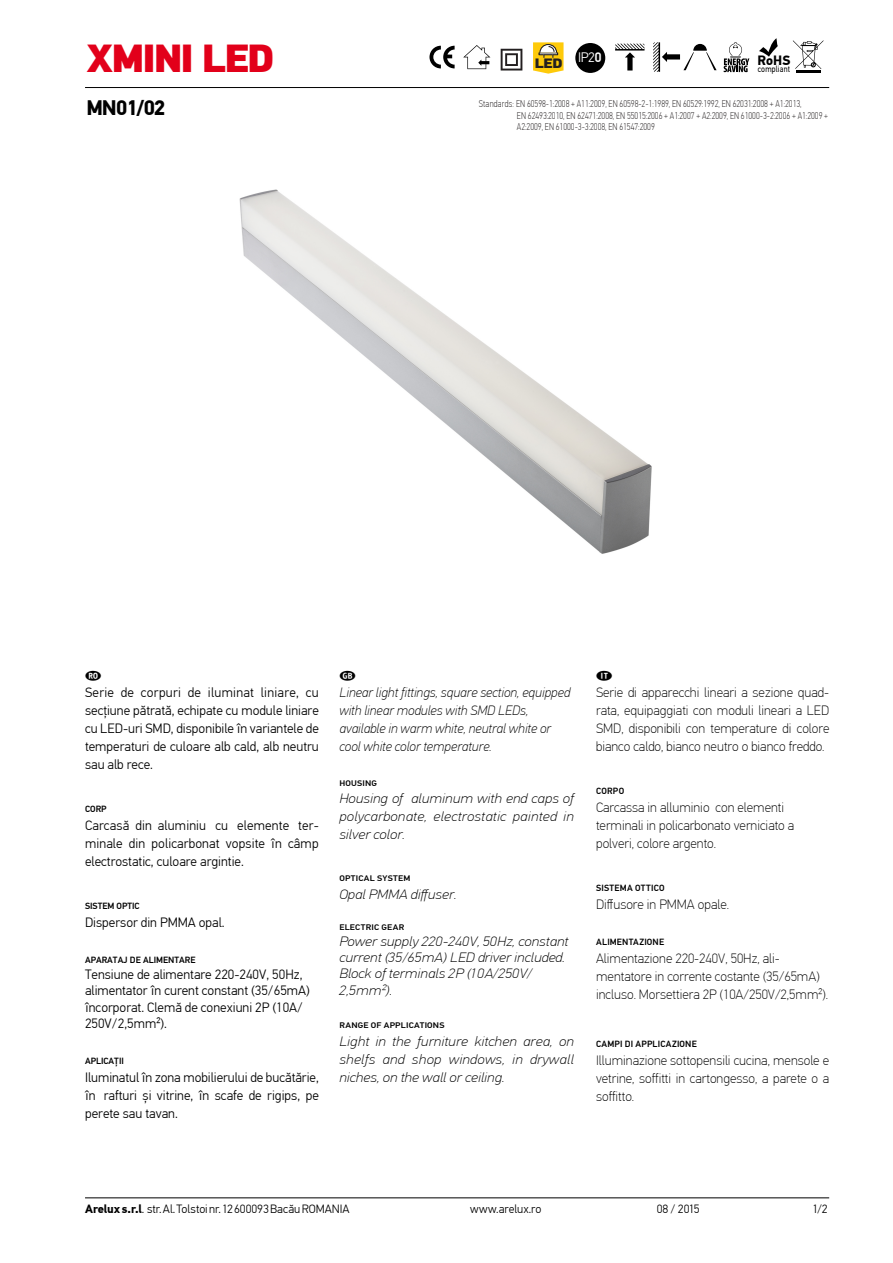
<style>
.page{position:relative;width:893px;height:1263px;background:#fff}
.page>*{position:absolute;margin:0;border:0;box-sizing:border-box;transform-origin:0 0}
.t1{font:900 39px "PF Din Text Pro";letter-spacing:-.045em;color:#e2001a}
.t2{font:700 21px "PF Din Text Pro";letter-spacing:-.05em;color:#000}
.t3{font:300 13.5px/18px "PF Din Text Pro";color:#000;text-align:justify}
.t4{font:100 13.5px/18px "PF Din Text Pro";color:#000;text-align:justify}
.t5{font:italic 100 13.5px/18px "PF Din Text Pro";color:#000;text-align:justify;scale:1.12 1}
.t6{font:italic 100 13.5px/18px "PF Din Text Pro";color:#000}
.t7{font:900 13.5px "PF Din Text Pro";color:#231f20;scale:1.09 1}
.t8{font:700 13.5px "PF Din Text Pro";color:#000}
.t9{font:300 12px "PF Din Text Pro";color:#000}
.t10{font:100 9.75px/11.7px "PF Din Text Cond Pro";color:#231f20;scale:.94 1}
.t11{font:500 9px "PF Din Text Pro";letter-spacing:.015em;color:#000}
.t12{font:9px "PF Din Text Pro";letter-spacing:.025em;color:#000;scale:.85 1}
.t13{font:500 8.1px "PF Din Text Pro";letter-spacing:.025em;color:#000;scale:1.12 1}
.s1{font-weight:700}
</style>
<div class="page">
<hr style="left:85px;top:1197px;width:744px;height:1px;background:#000">
<hr style="left:85px;top:87px;width:744px;height:1px;background:#000">
<svg style="left:724px;top:42px;width:25px;height:30px"></svg>
<svg style="left:429px;top:46px;width:26px;height:22px"></svg>
<svg style="left:759px;top:38px;width:19px;height:19px"></svg>
<svg style="left:463px;top:45px;width:27px;height:24px"></svg>
<svg style="left:615px;top:44px;width:29px;height:27px"></svg>
<svg style="left:653px;top:42px;width:64px;height:30px"></svg>
<div style="left:575px;top:43px;width:30px;height:30px;background:#000;border-radius:50%"></div>
<hr style="left:796px;top:70px;width:25px;height:2px;background:#000">
<svg style="left:793px;top:40px;width:31px;height:29px"></svg>
<svg style="left:501px;top:49px;width:21px;height:22px"></svg>
<svg style="left:533px;top:42px;width:30px;height:32px"></svg>
<img style="left:239px;top:189px;width:413px;height:365px">
<h1 class="t1" style="left:86px;top:33px;width:190px">XMINI LED</h1>
<h2 class="t2" style="left:86px;top:95px;width:81px">mn01/02</h2>
<p class="t7" style="left:535px;top:55px;width:63px">LED <sup>IP2</sup><sup>0</sup></p>
<p class="t10" style="left:517px;top:98px;width:332px;text-indent:-38px">Standards: EN 60598-1:2008 + A11:2009, EN 60598-2-1:1989, EN 60529:1992, EN 62031:2008 + A1:2013,<br>EN 62493:2010, EN 62471:2008, EN 55015:2006 + A1:2007 + A2:2009, EN 61000-3-2:2006 + A1:2009 +<br>A2:2009, EN 61000-3-3:2008, EN 61547:2009</p>
<p class="t8" style="left:757px;top:52px;width:35px">RoHS</p>
<p class="t12" style="left:758px;top:64px;width:39px">compliant</p>
<p class="t11" style="left:85px;top:670px;width:18px">Λ</p>
<p class="t3" style="left:85px;top:683px;width:235px">Serie de corpuri de iluminat liniare, cu secţiune pătrată, echipate cu module liniare cu LED-uri SMD, disponibile în variantele de temperaturi de culoare alb cald, alb neutru sau alb rece.</p>
<p class="t11" style="left:85px;top:803px;width:23px">CORP</p>
<p class="t3" style="left:85px;top:816px;width:235px">Carcasă din aluminiu cu elemente ter&shy;minale din policarbonat vopsite în câmp electrostatic, culoare argintie.</p>
<p class="t11" style="left:85px;top:900px;width:56px">SISTEM OPTIC</p>
<p class="t3" style="left:85px;top:913px;width:141px">Dispersor din PMMA opal.</p>
<p class="t11" style="left:85px;top:954px;width:112px">APARATAJ DE ALIMENTARE</p>
<p class="t3" style="left:85px;top:967px;width:226px;line-height:16.2px;text-align:left">Tensiune de alimentare 220-240V, 50Hz, alimentator în curent constant (35/65mA) încorporat. Clemă de conexiuni 2P (10A/ 250V/2,5mm²).</p>
<p class="t11" style="left:85px;top:1055px;width:40px">APLICAŢII</p>
<p class="t3" style="left:85px;top:1069px;width:235px">Iluminatul în zona mobilierului de bucătărie, în rafturi și vitrine, în scafe de rigips, pe perete sau tavan.</p>
<p class="t11" style="left:339px;top:670px;width:18px">∆</p>
<p class="t6" style="left:339px;top:683px;width:232px">Linear light fittings, square section, equipped with linear modules with SMD LEDs, available in warm white, neutral white or cool white color temperature.</p>
<p class="t13" style="left:339px;top:778px;width:35px">HOUSING</p>
<p class="t5" style="left:339px;top:790px;width:211px">Housing of aluminum with end caps of polycarbonate, electrostatic painted in silver color.</p>
<p class="t13" style="left:339px;top:874px;width:65px">OPTICAL SYSTEM</p>
<p class="t5" style="left:339px;top:886px;width:106px">Opal PMMA diffuser.</p>
<p class="t13" style="left:339px;top:922px;width:60px">ELECTRIC GEAR</p>
<p class="t5" style="left:339px;top:933px;width:206px;line-height:16.2px;text-align:left">Power supply 220-240V, 50Hz, constant current (35/65mA) LED driver included.<br>Block of terminals 2P (10A/250V/<br>2,5mm²).</p>
<p class="t13" style="left:339px;top:1021px;width:95px">RANGE OF APPLICATIONS</p>
<p class="t5" style="left:339px;top:1033px;width:211px">Light in the furniture kitchen area, on shelfs and shop windows, in drywall niches, on the wall or ceiling.</p>
<p class="t11" style="left:596px;top:670px;width:18px">Κ</p>
<p class="t4" style="left:596px;top:683px;width:235px">Serie di apparecchi lineari a sezione quad&shy;rata, equipaggiati con moduli lineari a LED SMD, disponibili con temperature di colore bianco caldo, bianco neutro o bianco freddo.</p>
<p class="t11" style="left:596px;top:785px;width:30px">CORPO</p>
<p class="t4" style="left:596px;top:798px;width:200px;text-align:left">Carcassa in alluminio con elementi terminali in policarbonato verniciato a polveri, colore argento.</p>
<p class="t11" style="left:596px;top:882px;width:70px">SISTEMA OTTICO</p>
<p class="t4" style="left:596px;top:895px;width:134px">Diffusore in PMMA opale.</p>
<p class="t11" style="left:596px;top:936px;width:70px">ALIMENTAZIONE</p>
<p class="t4" style="left:596px;top:949px;width:234px;text-align:left">Alimentazione 220-240V, 50Hz, ali&shy;mentatore in corrente costante (35/65mA) incluso. Morsettiera 2P (10A/250V/2,5mm²).</p>
<p class="t11" style="left:596px;top:1038px;width:102px">CAMPI DI APPLICAZIONE</p>
<p class="t4" style="left:596px;top:1051px;width:235px">Illuminazione sottopensili cucina, mensole e vetrine, soffitti in cartongesso, a parete o a soffitto.</p>
<p class="t9" style="left:85px;top:1202px;width:266px"><span class="s1">Arelux s.r.l</span>. str. Al. Tolstoi nr. 12 600093 Bacău ROMANIA</p>
<p class="t9" style="left:470px;top:1202px;width:73px">www.arelux.ro</p>
<p class="t9" style="left:657px;top:1202px;width:45px">08 / 2015</p>
<p class="t9" style="left:812px;top:1202px;width:17px">1/2</p>
</div>
